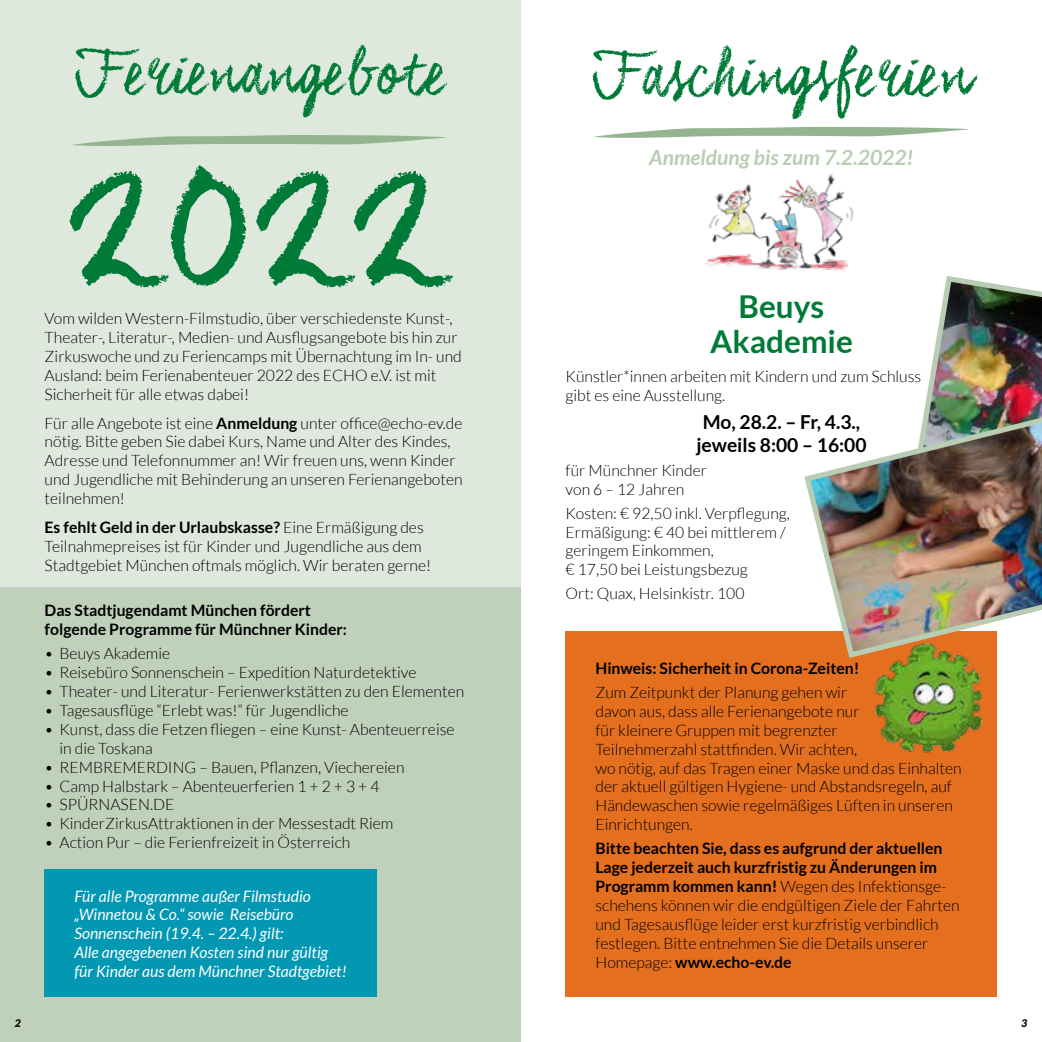
<style>
.page{position:relative;width:1042px;height:1042px;background:#fff}
.page>*{position:absolute;margin:0;border:0;box-sizing:border-box;transform-origin:0 0}
.t1{font:700 31.5px/35px "Lato";color:#007a37;text-align:center}
.t2{font:italic 700 21px "Lato";color:#b8cdb3}
.t3{font:700 19.25px/23.1px "Lato";color:#000;text-align:center}
.t4{font:300 15.75px/18.9px "Lato";color:#000}
.t5{font:italic 15.75px/18.9px "Lato";color:#fff}
.t6{font:700 15.75px/18.9px "Lato";color:#000}
.t7{font:italic 900 10.5px "Lato";color:#000}
.s1{font-weight:700}
</style>
<div class="page">
<div style="left:0;top:0;width:521px;height:588px;background:#dfe8dd"></div>
<div style="left:0;top:588px;width:521px;height:454px;background:#bfd1bb"></div>
<svg style="left:75px;top:45px;width:372px;height:73px"></svg>
<svg style="left:74px;top:135px;width:372px;height:11px"></svg>
<div style="left:45px;top:869px;width:332px;height:128px;background:#0297b3"></div>
<div style="left:566px;top:631px;width:431px;height:366px;background:#e46f1f"></div>
<svg style="left:593px;top:45px;width:385px;height:74px"></svg>
<svg style="left:595px;top:127px;width:372px;height:11px"></svg>
<img style="left:706px;top:174px;width:147px;height:98px">
<img style="left:874px;top:661px;width:108px;height:92px">
<svg style="left:70px;top:165px;width:383px;height:123px"></svg>
<img style="left:925px;top:276px;width:117px;height:131px">
<img style="left:804px;top:407px;width:238px;height:254px">
<p class="t7" style="left:15px;top:1017px;width:8px">2</p>
<p class="t4" style="left:45px;top:309px;width:419px">Vom wilden Western-Filmstudio, über verschiedenste Kunst-, Theater-, Literatur-, Medien- und Ausflugsangebote bis hin zur Zirkuswoche und zu Feriencamps mit Übernachtung im In- und Ausland: beim Ferienabenteuer 2022 des ECHO e.V. ist mit Sicherheit für alle etwas dabei!</p>
<p class="t4" style="left:45px;top:413px;width:419px">Für alle Angebote ist eine <span class="s1">Anmeldung</span> unter office@echo-ev.de nötig. Bitte geben Sie dabei Kurs, Name und Alter des Kindes, Adresse und Telefonnummer an! Wir freuen uns, wenn Kinder und Jugendliche mit Behinderung an unseren Ferienangeboten teilnehmen!</p>
<p class="t4" style="left:45px;top:518px;width:388px"><span class="s1">Es fehlt Geld in der Urlaubskasse?</span> Eine Ermäßigung des<br>Teilnahmepreises ist für Kinder und Jugendliche aus dem<br>Stadtgebiet München oftmals möglich. Wir beraten gerne!</p>
<p class="t6" style="left:45px;top:601px;width:304px">Das Stadtjugendamt München fördert folgende Programme für Münchner Kinder:</p>
<p class="t4" style="left:45px;top:644px;width:127px">• Beuys Akademie</p>
<p class="t4" style="left:45px;top:663px;width:373px">• Reisebüro Sonnenschein – Expedition Naturdetektive</p>
<p class="t4" style="left:45px;top:682px;width:421px">• Theater- und Literatur- Ferienwerkstätten zu den Elementen</p>
<p class="t4" style="left:45px;top:701px;width:305px">• Tagesausflüge “Erlebt was!” für Jugendliche</p>
<p class="t4" style="left:60px;top:720px;width:396px;text-indent:-15px">• Kunst, dass die Fetzen fliegen – eine Kunst- Abenteuerreise in die Toskana</p>
<p class="t4" style="left:45px;top:757px;width:361px">• REMBREMERDING – Bauen, Pflanzen, Viechereien</p>
<p class="t4" style="left:45px;top:776px;width:336px">• Camp Halbstark – Abenteuerferien 1 + 2 + 3 + 4</p>
<p class="t4" style="left:45px;top:795px;width:131px">• SPÜRNASEN.DE</p>
<p class="t4" style="left:45px;top:814px;width:350px">• KinderZirkusAttraktionen in der Messestadt Riem</p>
<p class="t4" style="left:45px;top:833px;width:307px">• Action Pur – die Ferienfreizeit in Österreich</p>
<p class="t5" style="left:74px;top:887px;width:274px">Für alle Programme außer Filmstudio „Winnetou &amp; Co.“ sowie Reisebüro Sonnenschein (19.4. – 22.4.) gilt:<br>Alle angegebenen Kosten sind nur gültig für Kinder aus dem Münchner Stadtgebiet!</p>
<h2 class="t2" style="left:649px;top:145px;width:266px">Anmeldung bis zum 7.2.2022!</h2>
<h1 class="t1" style="left:710px;top:289px;width:144px">Beuys<br>Akademie</h1>
<p class="t4" style="left:566px;top:367px;width:357px">Künstler*innen arbeiten mit Kindern und zum Schluss gibt es eine Ausstellung.</p>
<p class="t3" style="left:696px;top:410px;width:172px">Mo, 28.2. – Fr, 4.3., jeweils 8:00 – 16:00</p>
<p class="t4" style="left:566px;top:461px;width:143px">für Münchner Kinder von 6 – 12 Jahren</p>
<p class="t4" style="left:566px;top:504px;width:226px">Kosten: € 92,50 inkl. Verpflegung,<br>Ermäßigung: € 40 bei mittlerem / geringem Einkommen,<br>€ 17,50 bei Leistungsbezug</p>
<p class="t4" style="left:566px;top:584px;width:180px">Ort: Quax, Helsinkistr. 100</p>
<p class="t6" style="left:595px;top:658px;width:265px">Hinweis: Sicherheit in Corona-Zeiten!</p>
<p class="t4" style="left:595px;top:683px;width:368px">Zum Zeitpunkt der Planung gehen wir<br>davon aus, dass alle Ferienangebote nur<br>für kleinere Gruppen mit begrenzter<br>Teilnehmerzahl stattfinden. Wir achten,<br>wo nötig, auf das Tragen einer Maske und das Einhalten der aktuell gültigen Hygiene- und Abstandsregeln, auf Händewaschen sowie regelmäßiges Lüften in unseren Einrichtungen.</p>
<p class="t4" style="left:595px;top:839px;width:366px"><span class="s1">Bitte beachten Sie, dass es aufgrund der aktuellen Lage jederzeit auch kurzfristig zu Änderungen im Programm kommen kann!</span> Wegen des Infektionsge&shy;schehens können wir die endgültigen Ziele der Fahrten und Tagesausflüge leider erst kurzfristig verbindlich festlegen. Bitte entnehmen Sie die Details unserer Homepage: <span class="s1">www.echo-ev.de</span></p>
<p class="t7" style="left:1021px;top:1017px;width:8px">3</p>
</div>
